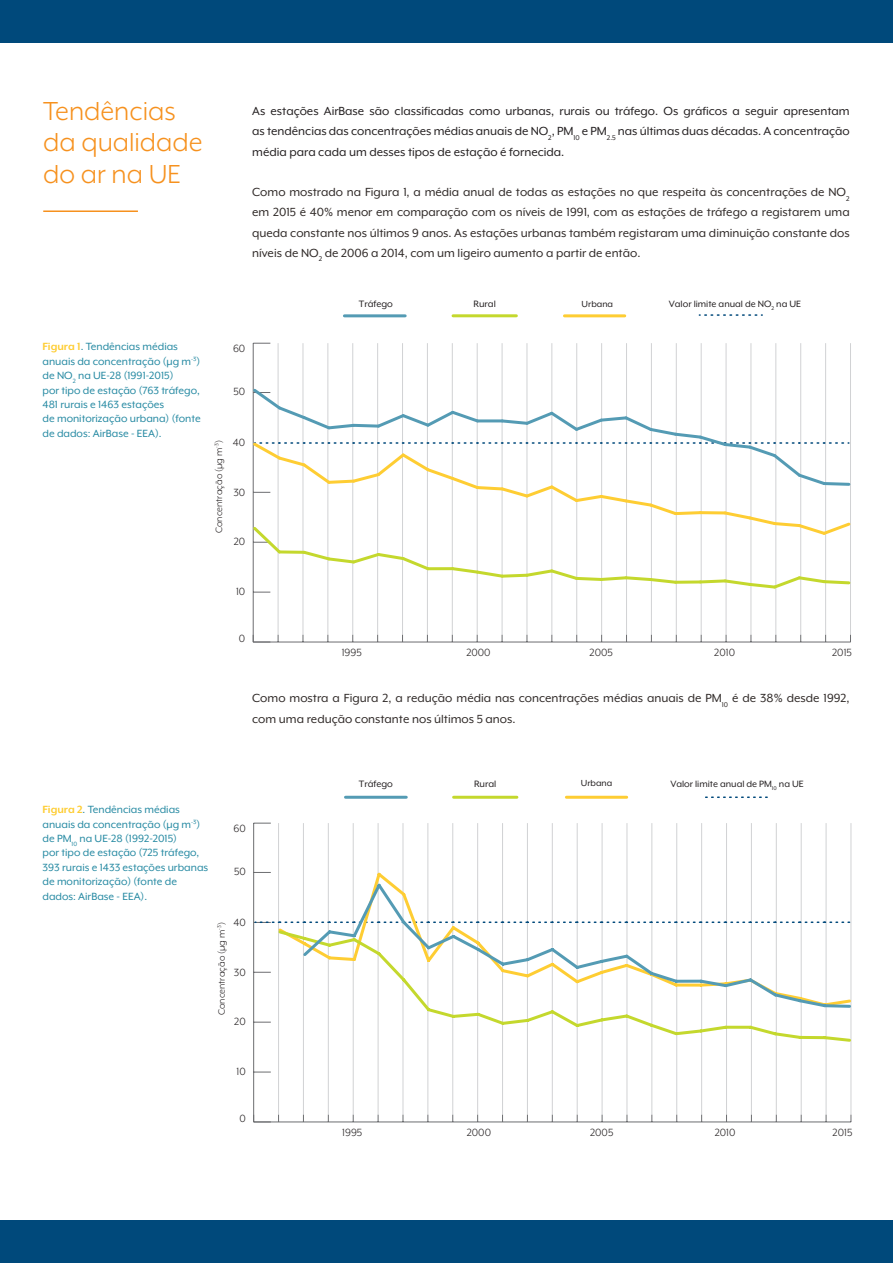
<style>
.page{position:relative;width:893px;height:1263px;background:#fff}
.page>*{position:absolute;margin:0;border:0;box-sizing:border-box;transform-origin:0 0}
.t1{font:30px/31.5px "Mr Eaves XL Mod OT";color:#f6911e}
.t2{font:13.5px/20.2px "Mr Eaves XL Mod OT";color:#2f2927}
.t3{font:13.5px/20.2px "Mr Eaves XL Mod OT";color:#231f20;text-align:justify}
.t4{font:12px/14.4px "Mr Eaves XL Mod OT";color:#2589a2}
.t5{font:12px "Mr Eaves XL Mod OT";color:#231f20}
.t6{font:10.65px "Mr Eaves XL Mod OT";color:#231f20}
.t7{font:10.5px "Mr Eaves XL Mod OT";color:#231f20}
.t8{font:10.5px "Mr Eaves XL Mod OT";color:#231f20}
.t9{font:10.2px "Mr Eaves XL Mod OT";color:#231f20}
.s1{font-weight:700;color:#fecd33}
</style>
<div class="page">
<div style="left:0;top:0;width:893px;height:43px;background:#00497b"></div>
<div style="left:0;top:1220px;width:893px;height:43px;background:#00497b"></div>
<hr style="left:43px;top:210px;width:95px;height:2px;background:#f6911e">
<hr style="left:278px;top:343px;width:1px;height:292px;background:#d1d2d4">
<hr style="left:303px;top:343px;width:1px;height:292px;background:#d1d2d4">
<hr style="left:328px;top:343px;width:1px;height:292px;background:#d1d2d4">
<hr style="left:352px;top:343px;width:1px;height:292px;background:#d1d2d4">
<hr style="left:377px;top:343px;width:1px;height:292px;background:#d1d2d4">
<hr style="left:402px;top:343px;width:1px;height:292px;background:#d1d2d4">
<hr style="left:427px;top:343px;width:1px;height:292px;background:#d1d2d4">
<hr style="left:452px;top:343px;width:1px;height:292px;background:#d1d2d4">
<hr style="left:477px;top:343px;width:1px;height:292px;background:#d1d2d4">
<hr style="left:502px;top:343px;width:1px;height:292px;background:#d1d2d4">
<hr style="left:527px;top:343px;width:1px;height:292px;background:#d1d2d4">
<hr style="left:552px;top:343px;width:1px;height:292px;background:#d1d2d4">
<hr style="left:576px;top:343px;width:1px;height:292px;background:#d1d2d4">
<hr style="left:601px;top:343px;width:1px;height:292px;background:#d1d2d4">
<hr style="left:626px;top:343px;width:1px;height:292px;background:#d1d2d4">
<hr style="left:651px;top:343px;width:1px;height:292px;background:#d1d2d4">
<hr style="left:676px;top:343px;width:1px;height:292px;background:#d1d2d4">
<hr style="left:701px;top:343px;width:1px;height:292px;background:#d1d2d4">
<hr style="left:726px;top:343px;width:1px;height:292px;background:#d1d2d4">
<hr style="left:751px;top:343px;width:1px;height:292px;background:#d1d2d4">
<hr style="left:776px;top:343px;width:1px;height:292px;background:#d1d2d4">
<hr style="left:800px;top:343px;width:1px;height:292px;background:#d1d2d4">
<hr style="left:825px;top:343px;width:1px;height:292px;background:#d1d2d4">
<hr style="left:850px;top:343px;width:1px;height:292px;background:#d1d2d4">
<hr style="left:253px;top:642px;width:598px;height:1px;background:#6c6d70">
<hr style="left:253px;top:343px;width:1px;height:299px;background:#6c6d70">
<svg style="left:253px;top:635px;width:17px;height:8px"></svg>
<svg style="left:254px;top:343px;width:16px;height:1px"></svg>
<svg style="left:252px;top:386px;width:599px;height:207px"></svg>
<hr style="left:344px;top:314px;width:61px;height:3px;background:#549bb4">
<svg style="left:699px;top:314px;width:63px;height:2px"></svg>
<hr style="left:564px;top:314px;width:61px;height:3px;background:#fecd33">
<hr style="left:453px;top:314px;width:63px;height:3px;background:#c4d82d">
<hr style="left:278px;top:823px;width:1px;height:292px;background:#d1d2d4">
<hr style="left:303px;top:823px;width:1px;height:292px;background:#d1d2d4">
<hr style="left:328px;top:823px;width:1px;height:292px;background:#d1d2d4">
<hr style="left:353px;top:823px;width:1px;height:292px;background:#d1d2d4">
<hr style="left:378px;top:823px;width:1px;height:292px;background:#d1d2d4">
<hr style="left:403px;top:823px;width:1px;height:292px;background:#d1d2d4">
<hr style="left:428px;top:823px;width:1px;height:292px;background:#d1d2d4">
<hr style="left:452px;top:823px;width:1px;height:292px;background:#d1d2d4">
<hr style="left:477px;top:823px;width:1px;height:292px;background:#d1d2d4">
<hr style="left:502px;top:823px;width:1px;height:292px;background:#d1d2d4">
<hr style="left:527px;top:823px;width:1px;height:292px;background:#d1d2d4">
<hr style="left:552px;top:823px;width:1px;height:292px;background:#d1d2d4">
<hr style="left:577px;top:823px;width:1px;height:292px;background:#d1d2d4">
<hr style="left:602px;top:823px;width:1px;height:292px;background:#d1d2d4">
<hr style="left:627px;top:823px;width:1px;height:292px;background:#d1d2d4">
<hr style="left:652px;top:823px;width:1px;height:292px;background:#d1d2d4">
<hr style="left:676px;top:823px;width:1px;height:292px;background:#d1d2d4">
<hr style="left:701px;top:823px;width:1px;height:292px;background:#d1d2d4">
<hr style="left:726px;top:823px;width:1px;height:292px;background:#d1d2d4">
<hr style="left:751px;top:823px;width:1px;height:292px;background:#d1d2d4">
<hr style="left:776px;top:823px;width:1px;height:292px;background:#d1d2d4">
<hr style="left:801px;top:823px;width:1px;height:292px;background:#d1d2d4">
<hr style="left:826px;top:823px;width:1px;height:292px;background:#d1d2d4">
<hr style="left:851px;top:823px;width:1px;height:292px;background:#d1d2d4">
<hr style="left:254px;top:1122px;width:597px;height:1px;background:#6c6d70">
<hr style="left:253px;top:823px;width:1px;height:299px;background:#6c6d70">
<svg style="left:253px;top:1115px;width:18px;height:8px"></svg>
<svg style="left:254px;top:1072px;width:17px;height:1px"></svg>
<svg style="left:254px;top:1022px;width:17px;height:1px"></svg>
<svg style="left:254px;top:972px;width:17px;height:1px"></svg>
<svg style="left:254px;top:872px;width:17px;height:1px"></svg>
<svg style="left:254px;top:823px;width:17px;height:1px"></svg>
<svg style="left:254px;top:921px;width:21px;height:2px"></svg>
<svg style="left:277px;top:870px;width:575px;height:53px"></svg>
<svg style="left:278px;top:928px;width:574px;height:115px"></svg>
<svg style="left:301px;top:881px;width:551px;height:128px"></svg>
<hr style="left:345px;top:796px;width:61px;height:3px;background:#549bb4">
<svg style="left:706px;top:796px;width:62px;height:2px"></svg>
<hr style="left:566px;top:796px;width:61px;height:3px;background:#fecd33">
<hr style="left:454px;top:796px;width:63px;height:3px;background:#c4d82d">
<h1 class="t1" style="left:43px;top:95px;width:161px">Tendências da qualidade do ar na UE</h1>
<p class="t3" style="left:252px;top:101px;width:599px">As estações AirBase são classificadas como urbanas, rurais ou tráfego. Os gráficos a seguir apresentam as tendências das concentrações médias anuais de NO<sub>2</sub>, PM<sub>10</sub> e PM<sub>2.5</sub> nas últimas duas décadas. A concentração média para cada um desses tipos de estação é fornecida.</p>
<p class="t2" style="left:252px;top:182px;width:599px;text-align:justify">Como mostrado na Figura 1, a média anual de todas as estações no que respeita às concentrações de NO<sub>2 </sub>em 2015 é 40% menor em comparação com os níveis de 1991, com as estações de tráfego a registarem uma queda constante nos últimos 9 anos. As estações urbanas também registaram uma diminuição constante dos níveis de NO<sub>2</sub> de 2006 a 2014, com um ligeiro aumento a partir de então.</p>
<p class="t4" style="left:43px;top:340px;width:160px"><span class="s1">Figura 1</span>. Tendências médias anuais da concentração (μg m<sup>-3</sup>) de NO<sub>2</sub> na UE-28 (1991-2015)<br>por tipo de estação (763 tráfego,<br>481 rurais e 1463 estações<br>de monitorização urbana) (fonte de dados: AirBase - EEA).</p>
<p class="t5" style="left:233px;top:343px;width:14px">60</p>
<p class="t5" style="left:234px;top:385px;width:13px">50</p>
<p class="t8" style="left:214px;top:533px;width:94px;rotate:-90deg">Concentração (µg m<sup>-3</sup>)</p>
<p class="t5" style="left:233px;top:436px;width:14px">40</p>
<p class="t5" style="left:233px;top:486px;width:13px">30</p>
<p class="t5" style="left:234px;top:536px;width:13px">20</p>
<p class="t6" style="left:359px;top:299px;width:36px">Tráfego</p>
<p class="t6" style="left:474px;top:299px;width:24px">Rural</p>
<p class="t9" style="left:582px;top:299px;width:33px">Urbana</p>
<p class="t7" style="left:669px;top:299px;width:134px">Valor limite anual de NO<sub>2</sub> na UE</p>
<p class="t5" style="left:236px;top:585px;width:11px">10</p>
<p class="t5" style="left:239px;top:632px;width:8px">0</p>
<p class="t5" style="left:342px;top:646px;width:22px">1995</p>
<p class="t5" style="left:466px;top:646px;width:26px">2000</p>
<p class="t5" style="left:590px;top:646px;width:25px">2005</p>
<p class="t5" style="left:714px;top:646px;width:22px">2010</p>
<p class="t5" style="left:832px;top:646px;width:21px">2015</p>
<p class="t2" style="left:252px;top:688px;width:599px">Como mostra a Figura 2, a redução média nas concentrações médias anuais de PM<sub>10</sub> é de 38% desde 1992, com uma redução constante nos últimos 5 anos.</p>
<p class="t4" style="left:43px;top:802px;width:167px"><span class="s1">Figura 2</span>. Tendências médias anuais da concentração (μg m<sup>-3</sup>) de PM<sub>10</sub> na UE-28 (1992-2015)<br>por tipo de estação (725 tráfego,<br>393 rurais e 1433 estações urbanas de monitorização) (fonte de dados: AirBase - EEA).</p>
<p class="t5" style="left:234px;top:823px;width:14px">60</p>
<p class="t5" style="left:234px;top:865px;width:13px">50</p>
<p class="t6" style="left:359px;top:778px;width:36px">Tráfego</p>
<p class="t6" style="left:474px;top:778px;width:24px">Rural</p>
<p class="t9" style="left:581px;top:778px;width:33px">Urbana</p>
<p class="t7" style="left:670px;top:778px;width:135px">Valor limite anual de PM<sub>10</sub> na UE</p>
<p class="t5" style="left:233px;top:916px;width:14px">40</p>
<p class="t8" style="left:216px;top:1015px;width:94px;rotate:-90deg">Concentração (µg m<sup>-3</sup>)</p>
<p class="t5" style="left:234px;top:966px;width:13px">30</p>
<p class="t5" style="left:234px;top:1016px;width:13px">20</p>
<p class="t5" style="left:236px;top:1065px;width:11px">10</p>
<p class="t5" style="left:239px;top:1112px;width:8px">0</p>
<p class="t5" style="left:342px;top:1126px;width:22px">1995</p>
<p class="t5" style="left:467px;top:1126px;width:26px">2000</p>
<p class="t5" style="left:590px;top:1126px;width:25px">2005</p>
<p class="t5" style="left:715px;top:1126px;width:22px">2010</p>
<p class="t5" style="left:833px;top:1126px;width:21px">2015</p>
</div>
